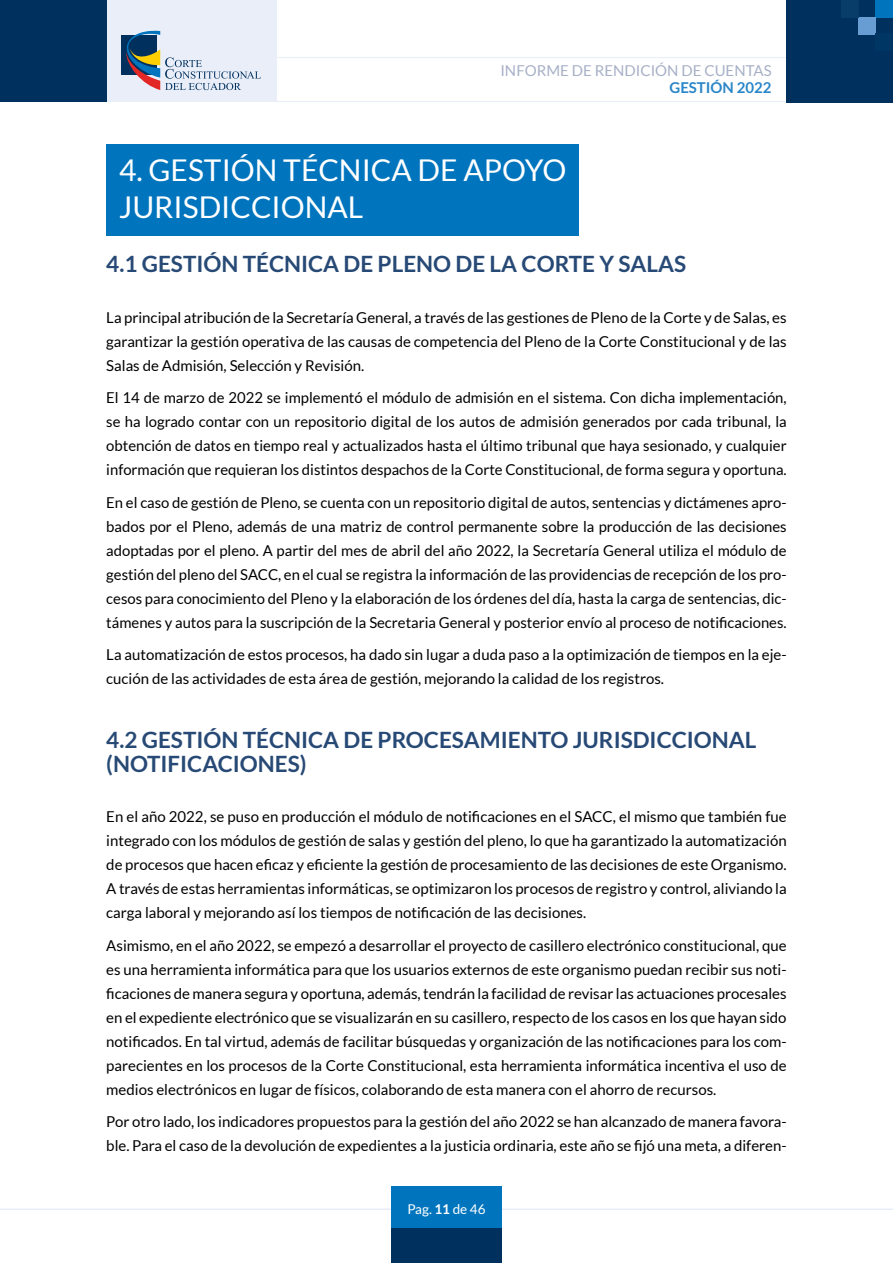
<style>
.page{position:relative;width:893px;height:1263px;background:#fff}
.page>*{position:absolute;margin:0;border:0;box-sizing:border-box;transform-origin:0 0}
.t1{font:30px/36px "Lato";color:#fff}
.t2{font:700 22.5px/24px "Lato";color:#274975}
.t3{font:15px/24px "Lato";color:#000;text-align:justify}
.t4{font:15px "Lato";color:#a7b0c7}
.t5{font:700 15px "Lato";color:#2a86c8}
.t6{font:13.5px "Lato";color:#fff}
.s1{font-weight:700}
</style>
<div class="page">
<hr style="left:0;top:57px;width:893px;height:1px;background:#e9eef8">
<hr style="left:0;top:101px;width:893px;height:1px;background:#e9eef8">
<hr style="left:0;top:1208px;width:893px;height:2px;background:#e1e8f6">
<div style="left:106px;top:0;width:170px;height:102px;background:#e9eef8"></div>
<div style="left:0;top:0;width:106px;height:102px;background:#00305e"></div>
<div style="left:787px;top:0;width:106px;height:102px;background:#00305e"></div>
<svg style="left:121px;top:30px;width:140px;height:60px"></svg>
<div style="left:391px;top:1186px;width:111px;height:77px;background:#0075be"></div>
<div style="left:391px;top:1229px;width:111px;height:34px;background:#00305e"></div>
<div style="left:876px;top:0;width:17px;height:17px;background:#0075be"></div>
<div style="left:859px;top:17px;width:17px;height:17px;background:#689dd3"></div>
<div style="left:876px;top:34px;width:17px;height:17px;background:#003664"></div>
<div style="left:842px;top:0;width:17px;height:17px;background:#083c69"></div>
<div style="left:106px;top:145px;width:473px;height:91px;background:#0075be"></div>
<p class="t4" style="left:500px;top:62px;width:273px">INFORME DE RENDICIÓN DE CUENTAS</p>
<p class="t5" style="left:669px;top:79px;width:104px">GESTIÓN 2022</p>
<h1 class="t1" style="left:119px;top:152px;width:449px">4. GESTIÓN TÉCNICA DE APOYO<br>JURISDICCIONAL</h1>
<h2 class="t2" style="left:106px;top:252px;width:581px">4.1 GESTIÓN TÉCNICA DE PLENO DE LA CORTE Y SALAS</h2>
<p class="t3" style="left:106px;top:305px;width:682px">La principal atribución de la Secretaría General, a través de las gestiones de Pleno de la Corte y de Salas, es garantizar la gestión operativa de las causas de competencia del Pleno de la Corte Constitucional y de las Salas de Admisión, Selección y Revisión.</p>
<p class="t3" style="left:106px;top:386px;width:682px">El 14 de marzo de 2022 se implementó el módulo de admisión en el sistema. Con dicha implementación, se ha logrado contar con un repositorio digital de los autos de admisión generados por cada tribunal, la obtención de datos en tiempo real y actualizados hasta el último tribunal que haya sesionado, y cualquier información que requieran los distintos despachos de la Corte Constitucional, de forma segura y oportuna.</p>
<p class="t3" style="left:106px;top:490px;width:682px">En el caso de gestión de Pleno, se cuenta con un repositorio digital de autos, sentencias y dictámenes apro&shy;bados por el Pleno, además de una matriz de control permanente sobre la producción de las decisiones adoptadas por el pleno. A partir del mes de abril del año 2022, la Secretaría General utiliza el módulo de gestión del pleno del SACC, en el cual se registra la información de las providencias de recepción de los pro&shy;cesos para conocimiento del Pleno y la elaboración de los órdenes del día, hasta la carga de sentencias, dic&shy;támenes y autos para la suscripción de la Secretaria General y posterior envío al proceso de notificaciones.</p>
<p class="t3" style="left:106px;top:643px;width:682px">La automatización de estos procesos, ha dado sin lugar a duda paso a la optimización de tiempos en la eje&shy;cución de las actividades de esta área de gestión, mejorando la calidad de los registros.</p>
<h2 class="t2" style="left:106px;top:727px;width:652px">4.2 GESTIÓN TÉCNICA DE PROCESAMIENTO JURISDICCIONAL (NOTIFICACIONES)</h2>
<p class="t3" style="left:106px;top:804px;width:682px">En el año 2022, se puso en producción el módulo de notificaciones en el SACC, el mismo que también fue integrado con los módulos de gestión de salas y gestión del pleno, lo que ha garantizado la automatización de procesos que hacen eficaz y eficiente la gestión de procesamiento de las decisiones de este Organismo.<br>A través de estas herramientas informáticas, se optimizaron los procesos de registro y control, aliviando la carga laboral y mejorando así los tiempos de notificación de las decisiones.</p>
<p class="t3" style="left:106px;top:933px;width:682px">Asimismo, en el año 2022, se empezó a desarrollar el proyecto de casillero electrónico constitucional, que es una herramienta informática para que los usuarios externos de este organismo puedan recibir sus noti&shy;ficaciones de manera segura y oportuna, además, tendrán la facilidad de revisar las actuaciones procesales en el expediente electrónico que se visualizarán en su casillero, respecto de los casos en los que hayan sido notificados. En tal virtud, además de facilitar búsquedas y organización de las notificaciones para los com&shy;parecientes en los procesos de la Corte Constitucional, esta herramienta informática incentiva el uso de medios electrónicos en lugar de físicos, colaborando de esta manera con el ahorro de recursos.</p>
<p class="t3" style="left:106px;top:1109px;width:682px">Por otro lado, los indicadores propuestos para la gestión del año 2022 se han alcanzado de manera favora&shy;ble. Para el caso de la devolución de expedientes a la justicia ordinaria, este año se fijó una meta, a diferen-</p>
<p class="t6" style="left:407px;top:1202px;width:80px">Pag. <span class="s1">11</span> de 46</p>
</div>
